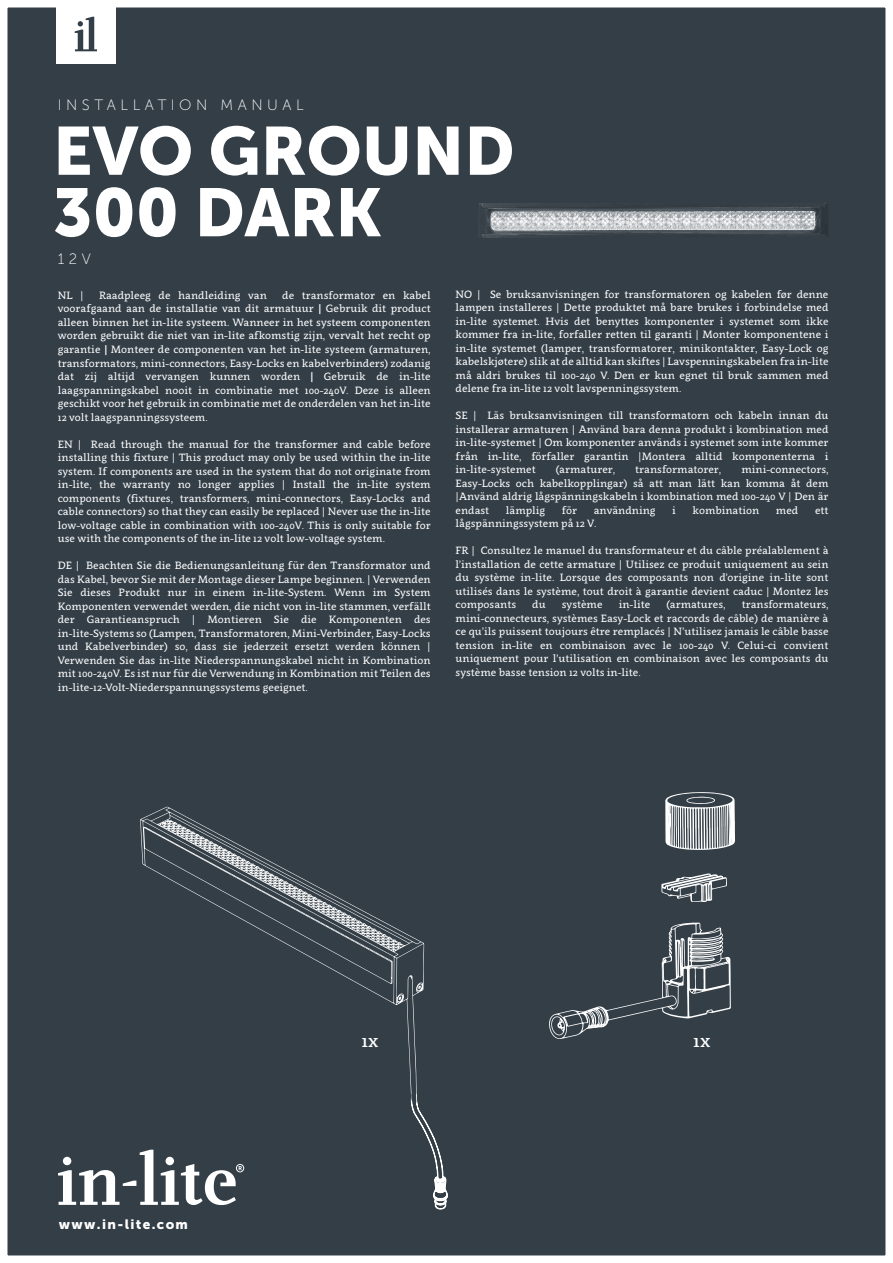
<style>
.page{position:relative;width:893px;height:1263px;background:#fff}
.page>*{position:absolute;margin:0;border:0;box-sizing:border-box;transform-origin:0 0}
.t1{font:67.5px/61.5px "Museo Sans 900";color:#fff}
.t2{font:500 18px "Clavo";color:#fff}
.t3{font:15px "Museo Sans 100";letter-spacing:.3em;color:#fff}
.t4{font:13.5px "Museo Sans 900";letter-spacing:.1em;color:#fff}
.t5{font:10.5px/13.5px "Clavo";color:#fff;text-align:justify}
.s1{font-weight:700}
</style>
<div class="page">
<div style="left:7px;top:7px;width:879px;height:1249px;background:#333e47"></div>
<svg style="left:58px;top:1150px;width:186px;height:55px"></svg>
<div style="left:166px;top:1157px;width:8px;height:8px;background:#fff;border-radius:50%"></div>
<div style="left:63px;top:1157px;width:8px;height:8px;background:#fff;border-radius:50%"></div>
<svg style="left:665px;top:792px;width:70px;height:58px"></svg>
<svg style="left:549px;top:922px;width:182px;height:117px;background:#48525a"></svg>
<svg style="left:661px;top:873px;width:66px;height:29px;background:#727a80"></svg>
<div style="left:56px;top:4px;width:60px;height:60px;background:#fff"></div>
<svg style="left:75px;top:17px;width:22px;height:34px"></svg>
<img style="left:479px;top:203px;width:349px;height:35px">
<svg style="left:140px;top:807px;width:285px;height:295px;background:#3b454e"></svg>
<svg style="left:418px;top:985px;width:3px;height:4px"></svg>
<svg style="left:398px;top:996px;width:3px;height:4px"></svg>
<svg style="left:406px;top:1038px;width:42px;height:172px;background:#444e56"></svg>
<h3 class="t3" style="left:58px;top:97px;width:247px">INSTALLATION MANUAL</h3>
<h1 class="t1" style="left:53px;top:120px;width:463px">EVO GROUND<br>300 DARK</h1>
<h3 class="t3" style="left:58px;top:251px;width:35px">12V</h3>
<p class="t5" style="left:58px;top:288px;width:374px;text-indent:224px">de transformator en kabel voorafgaand aan de installatie van dit armatuur <span class="s1">|</span> Gebruik dit product alleen binnen het in-lite systeem. Wanneer in het systeem componenten worden gebruikt die niet van in-lite afkomstig zijn, vervalt het recht op garantie <span class="s1">|</span> Monteer de componenten van het in-lite systeem (armaturen, transformators, mini-connectors, Easy-Locks en kabelverbinders) zodanig dat zij altijd vervangen kunnen worden <span class="s1">|</span> Gebruik de in-lite laagspanningskabel nooit in combinatie met 100-240V. Deze is alleen geschikt voor het gebruik in combinatie met de onderdelen van het in-lite 12 volt laagspanningssysteem.</p>
<p class="t5" style="left:58px;top:437px;width:374px">EN | Read through the manual for the transformer and cable before installing this fixture | This product may only be used within the in-lite system. If components are used in the system that do not originate from in-lite, the warranty no longer applies | Install the in-lite system components (fixtures, transformers, mini-connectors, Easy-Locks and cable connectors) so that they can easily be replaced | Never use the in-lite low-voltage cable in combination with 100-240V. This is only suitable for use with the components of the in-lite 12 volt low-voltage system.</p>
<p class="t5" style="left:58px;top:558px;width:374px">DE | Beachten Sie die Bedienungsanleitung für den Transformator und das Kabel, bevor Sie mit der Montage dieser Lampe beginnen. | Verwenden Sie dieses Produkt nur in einem in-lite-System. Wenn im System Komponenten verwendet werden, die nicht von in-lite stammen, verfällt der Garantieanspruch | Montieren Sie die Komponenten des in-lite-Systems so (Lampen, Transformatoren, Mini-Verbinder, Easy-Locks und Kabelverbinder) so, dass sie jederzeit ersetzt werden können | Verwenden Sie das in-lite Niederspannungskabel nicht in Kombination mit 100-240V. Es ist nur für die Verwendung in Kombination mit Teilen des in-lite-12-Volt-Niederspannungssystems geeignet.</p>
<p class="t5" style="left:58px;top:288px;width:27px">NL |</p>
<p class="t5" style="left:99px;top:288px;width:169px">Raadpleeg de handleiding van</p>
<p class="t5" style="left:456px;top:287px;width:374px">NO | Se bruksanvisningen for transformatoren og kabelen før denne lampen installeres | Dette produktet må bare brukes i forbindelse med in-lite systemet. Hvis det benyttes komponenter i systemet som ikke kommer fra in-lite, forfaller retten til garanti | Monter komponentene i in-lite systemet (lamper, transformatorer, minikontakter, Easy-Lock og kabelskjøtere) slik at de alltid kan skiftes | Lavspenningskabelen fra in-lite må aldri brukes til 100-240 V. Den er kun egnet til bruk sammen med delene fra in-lite 12 volt lavspenningssystem.</p>
<p class="t5" style="left:456px;top:408px;width:374px">SE | Läs bruksanvisningen till transformatorn och kabeln innan du installerar armaturen | Använd bara denna produkt i kombination med in-lite-systemet | Om komponenter används i systemet som inte kommer från in-lite, förfaller garantin |Montera alltid komponenterna i in-lite-systemet</p>
<p class="t5" style="left:556px;top:462px;width:61px">(armaturer,</p>
<p class="t5" style="left:635px;top:462px;width:88px">transformatorer,</p>
<p class="t5" style="left:456px;top:462px;width:374px;text-indent:286px">mini-connectors, Easy-Locks och kabelkopplingar) så att man lätt kan komma åt dem |Använd aldrig lågspänningskabeln i kombination med 100-240 V | Den är endast</p>
<p class="t5" style="left:506px;top:503px;width:41px">lämplig</p>
<p class="t5" style="left:562px;top:503px;width:17px">för</p>
<p class="t5" style="left:594px;top:503px;width:63px">användning</p>
<p class="t5" style="left:672px;top:503px;width:5px">i</p>
<p class="t5" style="left:693px;top:503px;width:68px">kombination</p>
<p class="t5" style="left:776px;top:503px;width:24px">med</p>
<p class="t5" style="left:815px;top:503px;width:15px">ett</p>
<p class="t5" style="left:456px;top:516px;width:142px">lågspänningssystem på 12 V.</p>
<p class="t5" style="left:456px;top:543px;width:374px">FR | Consultez le manuel du transformateur et du câble préalablement à l’installation de cette armature | Utilisez ce produit uniquement au sein du système in-lite. Lorsque des composants non d’origine in-lite sont utilisés dans le système, tout droit à garantie devient caduc | Montez les composants</p>
<p class="t5" style="left:532px;top:597px;width:15px">du</p>
<p class="t5" style="left:562px;top:597px;width:42px">système</p>
<p class="t5" style="left:619px;top:597px;width:33px">in-lite</p>
<p class="t5" style="left:666px;top:597px;width:61px">(armatures,</p>
<p class="t5" style="left:456px;top:597px;width:374px;text-indent:286px">transformateurs, mini-connecteurs, systèmes Easy-Lock et raccords de câble) de manière à ce qu’ils puissent toujours être remplacés | N’utilisez jamais le câble basse tension in-lite en combinaison avec le 100-240 V. Celui-ci convient uniquement pour l’utilisation en combinaison avec les composants du système basse tension 12 volts in-lite.</p>
<p class="t4" style="left:59px;top:1217px;width:131px">www.in-lite.com</p>
<h2 class="t2" style="left:361px;top:1028px;width:19px">1x</h2>
<h2 class="t2" style="left:693px;top:1028px;width:19px">1x</h2>
</div>
